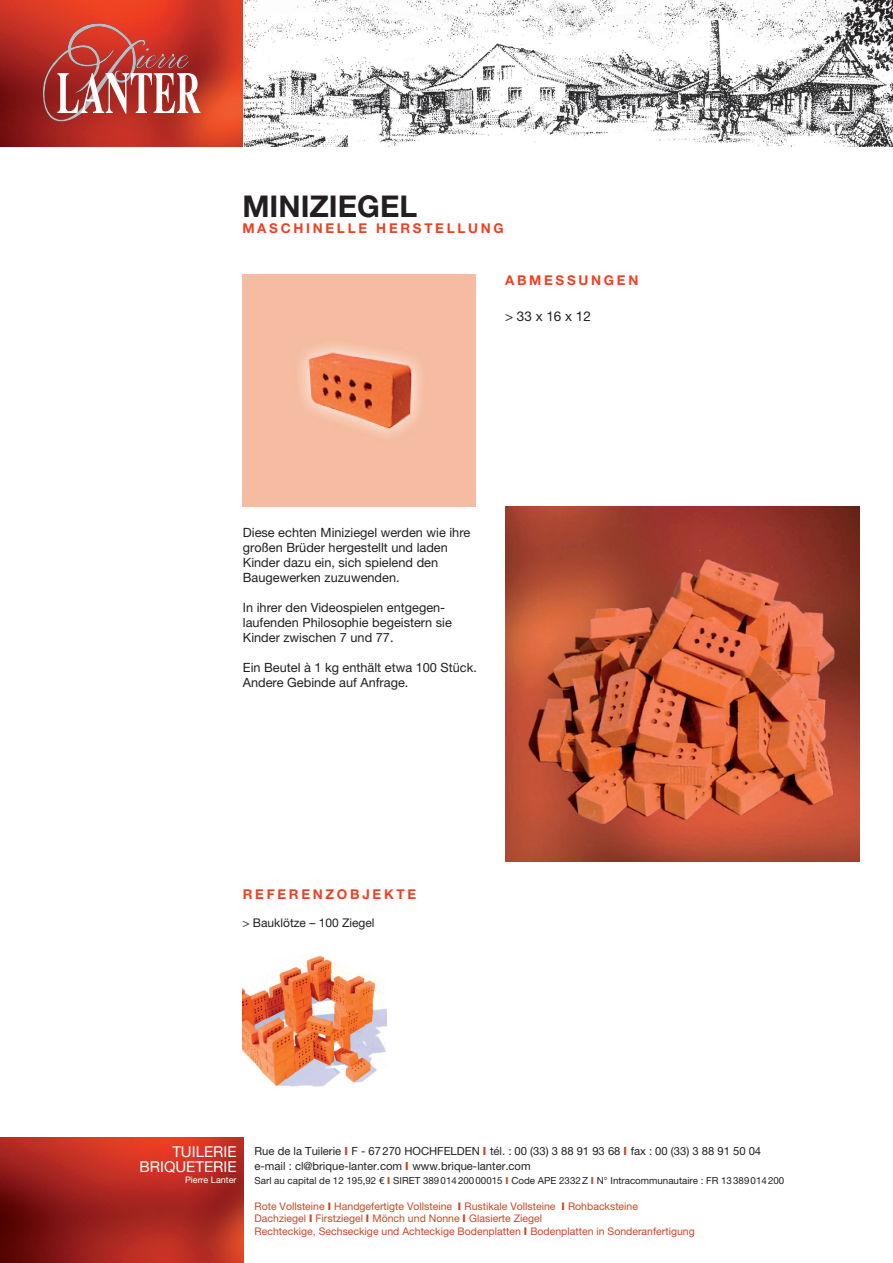
<style>
.page{position:relative;width:893px;height:1263px;background:#fff}
.page>*{position:absolute;margin:0;border:0;box-sizing:border-box;transform-origin:0 0}
.t1{font:700 30px "Zelvetic E Neue";color:#231f20}
.t2{font:15px/15px "Helvetica Neue LT Pro";color:#fff;text-align:right}
.t3{font:700 13.5px "Zelvetic E Neue";letter-spacing:.2em;color:#ef4122}
.t4{font:13.5px "Helvetica Neue LT Pro";color:#231f20}
.t5{font:12.75px/15px "Helvetica Neue LT Pro";color:#231f20}
.t6{font:12px "Helvetica Neue LT Pro";color:#231f20}
.t7{font:11.25px/15px "Helvetica Neue LT Pro";color:#231f20}
.t8{font:10.5px/12.6px "Helvetica Neue LT Pro";color:#ca4726}
.t9{font:9.75px "Helvetica Neue LT Pro";color:#231f20}
.t10{font:9px "Helvetica Neue LT Pro";color:#fff}
.s1{font-weight:800;color:#ca4726}
.s2{font-weight:800}
</style>
<div class="page">
<img style="left:0;top:0;width:893px;height:147px">
<img style="left:0;top:1138px;width:244px;height:125px">
<svg style="left:43px;top:23px;width:157px;height:98px;background:#bf544d"></svg>
<img style="left:243px;top:274px;width:232px;height:233px">
<img style="left:505px;top:507px;width:354px;height:354px">
<img style="left:242px;top:955px;width:145px;height:132px">
<h1 class="t1" style="left:242px;top:187px;width:176px">MINIZIEGEL</h1>
<p class="t3" style="left:242px;top:220px;width:75px">MASCHINELLE</p>
<p class="t3" style="left:376px;top:220px;width:49px">HERSTELL</p>
<p class="t3" style="left:468px;top:220px;width:37px">UNG</p>
<p class="t3" style="left:505px;top:271px;width:51px">ABMESS</p>
<p class="t3" style="left:579px;top:271px;width:50px">UN GEN</p>
<p class="t4" style="left:505px;top:308px;width:87px">&gt; 33 x 16 x 12</p>
<p class="t5" style="left:243px;top:524px;width:229px">Diese echten Miniziegel werden wie ihre großen Brüder hergestellt und laden Kinder dazu ein, sich spielend den Baugewerken zuzuwenden.</p>
<p class="t5" style="left:243px;top:599px;width:210px">In ihrer den Videospielen entgegen&shy;laufenden Philosophie begeistern sie<br>Kinder zwischen 7 und 77.</p>
<p class="t5" style="left:243px;top:659px;width:236px">Ein Beutel à 1 kg enthält etwa 100 Stück.<br>Andere Gebinde auf Anfrage.</p>
<p class="t3" style="left:243px;top:886px;width:165px">REFEREN ZOBJEKTE</p>
<p class="t6" style="left:242px;top:916px;width:134px">&gt; Bauklötze – 100 Ziegel</p>
<p class="t2" style="left:140px;top:1144px;width:98px">TUILERIE<br>BRIQUETERIE</p>
<p class="t10" style="left:185px;top:1174px;width:53px">Pierre Lanter</p>
<p class="t7" style="left:255px;top:1143px;width:508px">Rue de la Tuilerie <span class="s1">I</span> F - 67270 HOCHFELDEN <span class="s1">I</span> tél. : 00 (33) 3 88 91 93 68 <span class="s1">I</span> fax : 00 (33) 3 88 91 50 04 e-mail : cl@brique-lanter.com <span class="s1">I</span> www.brique-lanter.com</p>
<p class="t9" style="left:255px;top:1175px;width:531px">Sarl au capital de 12 195,92 € <span class="s1">I</span> SIRET 38901420000015 <span class="s1">I</span> Code APE 2332Z <span class="s1">I</span> N° Intracommunautaire : FR 13389014200</p>
<p class="t8" style="left:255px;top:1199px;width:442px">Rote Vollsteine <span class="s2">I</span> Handgefertigte Vollsteine <span class="s2">I</span> Rustikale Vollsteine <span class="s2">I</span> Rohbacksteine<br>Dachziegel <span class="s2">I</span> Firstziegel <span class="s2">I</span> Mönch und Nonne <span class="s2">I</span> Glasierte Ziegel<br>Rechteckige, Sechseckige und Achteckige Bodenplatten <span class="s2">I</span> Bodenplatten in Sonderanfertigung</p>
</div>
